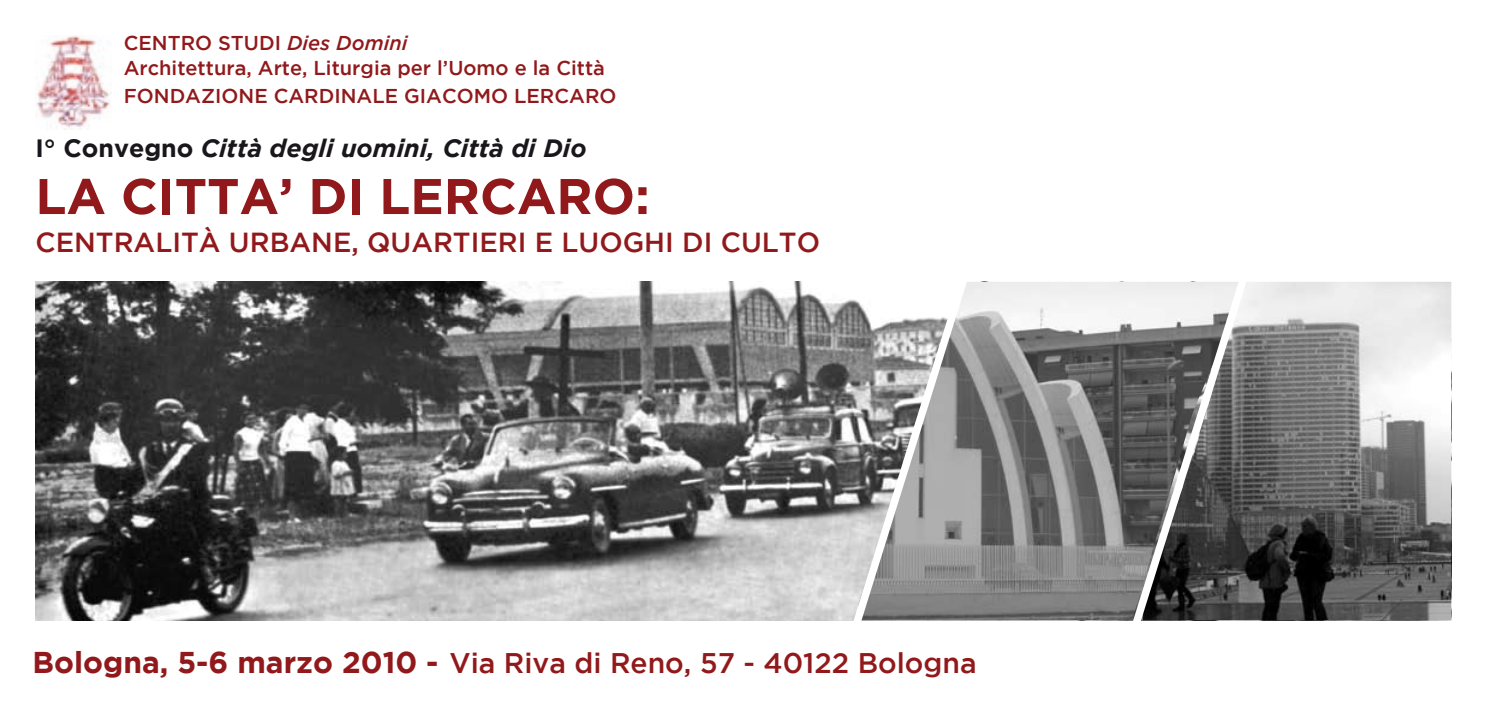
<style>
.page{position:relative;width:1489px;height:709px;background:#fff}
.page>*{position:absolute;margin:0;border:0;box-sizing:border-box;transform-origin:0 0}
.t1{font:700 50px "Gotham";color:#91191b}
.t2{font:500 28.25px "Gotham";color:#91191b}
.t3{font:500 27.5px "Gotham";color:#91191b}
.t4{font:italic 700 25px "Gotham";color:#1a171c}
.t5{font:500 20px/25px "Gotham";color:#91191b}
.s1{font-style:italic}
.s2{font-style:normal}
.s3{font-weight:700;font-size:30px}
</style>
<div class="page">
<img style="left:35px;top:282px;width:811px;height:338px">
<img style="left:973px;top:282px;width:152px;height:338px">
<img style="left:1252px;top:282px;width:199px;height:338px">
<svg style="left:846px;top:282px;width:127px;height:339px"></svg>
<svg style="left:1125px;top:281px;width:127px;height:340px"></svg>
<img style="left:36px;top:35px;width:75px;height:94px">
<p class="t5" style="left:124px;top:30px;width:483px">CENTRO STUDI <span class="s1">Dies Domini<br></span>Architettura, Arte, Liturgia per l’Uomo e la Città</p>
<p class="t5" style="left:124px;top:83px;width:494px">FONDAZIONE CARDINALE GIACOMO LERCARO</p>
<p class="t4" style="left:35px;top:133px;width:552px"><span class="s2">I° Convegno</span> Città degli uomini, Città di Dio</p>
<h1 class="t1" style="left:35px;top:167px;width:616px">LA CITTA’ DI LERCARO:</h1>
<h3 class="t3" style="left:35px;top:226px;width:786px">CENTRALITÀ URBANE, QUARTIERI E LUOGHI DI CULTO</h3>
<h2 class="t2" style="left:32px;top:646px;width:945px"><span class="s3">Bologna, 5-6 marzo 2010 -</span> Via Riva di Reno, 57 - 40122 Bologna</h2>
</div>
